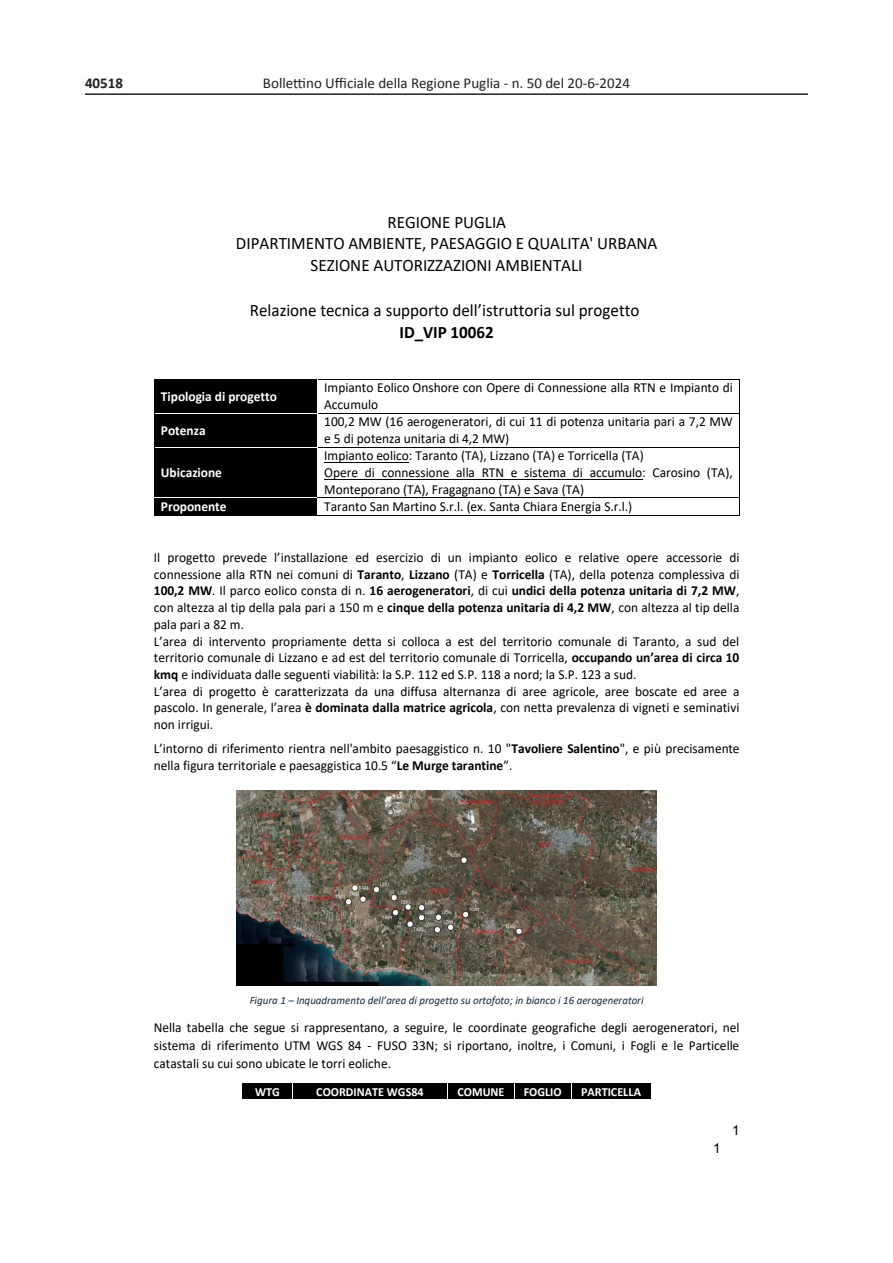
<style>
.page{position:relative;width:893px;height:1263px;background:#fff}
.page>*{position:absolute;margin:0;border:0;box-sizing:border-box;transform-origin:0 0}
.t1{font:17.55px/21.3px "Calibri";color:#000;text-align:center}
.t2{font:15px "Calibri";color:#231f20}
.t3{font:700 15px "Calibri";color:#231f20}
.t4{font:13.8px/16.6px "Calibri";color:#000}
.t5{font:700 13.8px "Calibri";color:#fff}
.t6{font:13.8px "Arial";color:#000}
.t7{font:13.65px "Arial";color:#000}
.t8{font:700 12.45px "Calibri";color:#fff}
.t9{font:italic 11.25px "Calibri";color:#0e2841}
.s1{font-weight:700}
</style>
<div class="page">
<hr style="left:85px;top:93px;width:723px;height:2px;background:#231f20">
<div style="left:155px;top:379px;width:162px;height:34px;background:#000"></div>
<hr style="left:318px;top:379px;width:421px;height:1px;background:#000">
<hr style="left:154px;top:379px;width:1px;height:34px;background:#000">
<hr style="left:739px;top:379px;width:1px;height:34px;background:#000">
<div style="left:155px;top:413px;width:162px;height:34px;background:#000"></div>
<hr style="left:154px;top:413px;width:163px;height:1px;background:#fff">
<hr style="left:318px;top:413px;width:421px;height:1px;background:#000">
<hr style="left:154px;top:413px;width:1px;height:34px;background:#000">
<hr style="left:739px;top:413px;width:1px;height:34px;background:#000">
<div style="left:155px;top:447px;width:162px;height:51px;background:#000"></div>
<hr style="left:324px;top:462px;width:85px;height:1px;background:#000">
<hr style="left:324px;top:478px;width:318px;height:1px;background:#000">
<hr style="left:154px;top:447px;width:163px;height:1px;background:#fff">
<hr style="left:318px;top:447px;width:421px;height:1px;background:#000">
<hr style="left:154px;top:447px;width:1px;height:51px;background:#000">
<hr style="left:739px;top:447px;width:1px;height:51px;background:#000">
<div style="left:155px;top:498px;width:162px;height:17px;background:#000"></div>
<hr style="left:154px;top:498px;width:163px;height:1px;background:#fff">
<hr style="left:318px;top:498px;width:421px;height:1px;background:#000">
<svg style="left:154px;top:498px;width:1px;height:17px"></svg>
<hr style="left:154px;top:515px;width:163px;height:1px;background:#000">
<hr style="left:318px;top:515px;width:421px;height:1px;background:#000">
<svg style="left:739px;top:498px;width:1px;height:18px"></svg>
<div style="left:243px;top:1084px;width:49px;height:15px;background:#000"></div>
<div style="left:293px;top:1084px;width:155px;height:15px;background:#000"></div>
<div style="left:448px;top:1084px;width:66px;height:15px;background:#000"></div>
<div style="left:515px;top:1084px;width:56px;height:15px;background:#000"></div>
<div style="left:572px;top:1084px;width:78px;height:15px;background:#000"></div>
<hr style="left:243px;top:1083px;width:49px;height:1px;background:#000">
<hr style="left:293px;top:1083px;width:154px;height:1px;background:#000">
<hr style="left:448px;top:1083px;width:66px;height:1px;background:#000">
<hr style="left:514px;top:1083px;width:57px;height:1px;background:#000">
<hr style="left:572px;top:1083px;width:78px;height:1px;background:#000">
<svg style="left:447px;top:1084px;width:1px;height:15px"></svg>
<svg style="left:650px;top:1083px;width:1px;height:16px"></svg>
<img style="left:236px;top:791px;width:421px;height:194px">
<p class="t3" style="left:85px;top:72px;width:40px">40518</p>
<p class="t2" style="left:263px;top:74px;width:369px">Bollettino Ufficiale della Regione Puglia - n. 50 del 20-6-2024</p>
<p class="t1" style="left:236px;top:211px;width:423px">REGIONE PUGLIA<br>DIPARTIMENTO AMBIENTE, PAESAGGIO E QUALITA' URBANA<br>SEZIONE AUTORIZZAZIONI AMBIENTALI</p>
<p class="t1" style="left:250px;top:299px;width:391px">Relazione tecnica a supporto dell’istruttoria sul progetto<br><span class="s1">ID_VIP 10062</span></p>
<p class="t5" style="left:161px;top:386px;width:118px">Tipologia di progetto</p>
<p class="t4" style="left:324px;top:379px;width:410px">Impianto Eolico Onshore con Opere di Connessione alla RTN e Impianto di<br>Accumulo</p>
<p class="t5" style="left:161px;top:420px;width:46px">Potenza</p>
<p class="t4" style="left:324px;top:413px;width:410px">100,2 MW (16 aerogeneratori, di cui 11 di potenza unitaria pari a 7,2 MW e 5 di potenza unitaria di 4,2 MW)</p>
<p class="t5" style="left:161px;top:463px;width:63px">Ubicazione</p>
<p class="t4" style="left:324px;top:447px;width:410px">Impianto eolico: Taranto (TA), Lizzano (TA) e Torricella (TA)<br>Opere di connessione alla RTN e sistema di accumulo: Carosino (TA),<br>Monteporano (TA), Fragagnano (TA) e Sava (TA)</p>
<p class="t5" style="left:161px;top:497px;width:67px">Proponente</p>
<p class="t4" style="left:324px;top:498px;width:310px">Taranto San Martino S.r.l. (ex. Santa Chiara Energia S.r.l.)</p>
<p class="t4" style="left:154px;top:549px;width:587px">Il progetto prevede l’installazione ed esercizio di un impianto eolico e relative opere accessorie di connessione alla RTN nei comuni di <span class="s1">Taranto</span>, <span class="s1">Lizzano</span> (TA) e <span class="s1">Torricella</span> (TA), della potenza complessiva di <span class="s1">100,2 MW</span>. Il parco eolico consta di n. <span class="s1">16 aerogeneratori</span>, di cui <span class="s1">undici della potenza unitaria di 7,2 MW</span>, con altezza al tip della pala pari a 150 m e <span class="s1">cinque della potenza unitaria di 4,2 MW</span>, con altezza al tip della pala pari a 82 m.<br>L’area di intervento propriamente detta si colloca a est del territorio comunale di Taranto, a sud del territorio comunale di Lizzano e ad est del territorio comunale di Torricella, <span class="s1">occupando un’area di circa 10 kmq</span> e individuata dalle seguenti viabilità: la S.P. 112 ed S.P. 118 a nord; la S.P. 123 a sud.<br>L’area di progetto è caratterizzata da una diffusa alternanza di aree agricole, aree boscate ed aree a pascolo. In generale, l’area <span class="s1">è dominata dalla matrice agricola</span>, con netta prevalenza di vigneti e seminativi non irrigui.</p>
<p class="t4" style="left:154px;top:740px;width:587px">L’intorno di riferimento rientra nell'ambito paesaggistico n. 10 "<span class="s1">Tavoliere Salentino</span>", e più precisamente nella figura territoriale e paesaggistica 10.5 “<span class="s1">Le Murge tarantine</span>”.</p>
<p class="t9" style="left:250px;top:992px;width:395px">Figura 1 – Inquadramento dell’area di progetto su ortofoto; in bianco i 16 aerogeneratori</p>
<p class="t4" style="left:154px;top:1018px;width:587px;line-height:18px;text-align:justify">Nella tabella che segue si rappresentano, a seguire, le coordinate geografiche degli aerogeneratori, nel sistema di riferimento UTM WGS 84 - FUSO 33N; si riportano, inoltre, i Comuni, i Fogli e le Particelle catastali su cui sono ubicate le torri eoliche.</p>
<p class="t8" style="left:255px;top:1082px;width:26px">WTG</p>
<p class="t8" style="left:316px;top:1082px;width:109px">COORDINATE WGS84</p>
<p class="t8" style="left:457px;top:1082px;width:48px">COMUNE</p>
<p class="t8" style="left:524px;top:1082px;width:40px">FOGLIO</p>
<p class="t8" style="left:581px;top:1082px;width:61px">PARTICELLA</p>
<p class="t7" style="left:713px;top:1139px;width:9px">1</p>
<p class="t6" style="left:732px;top:1120px;width:9px">1</p>
</div>
